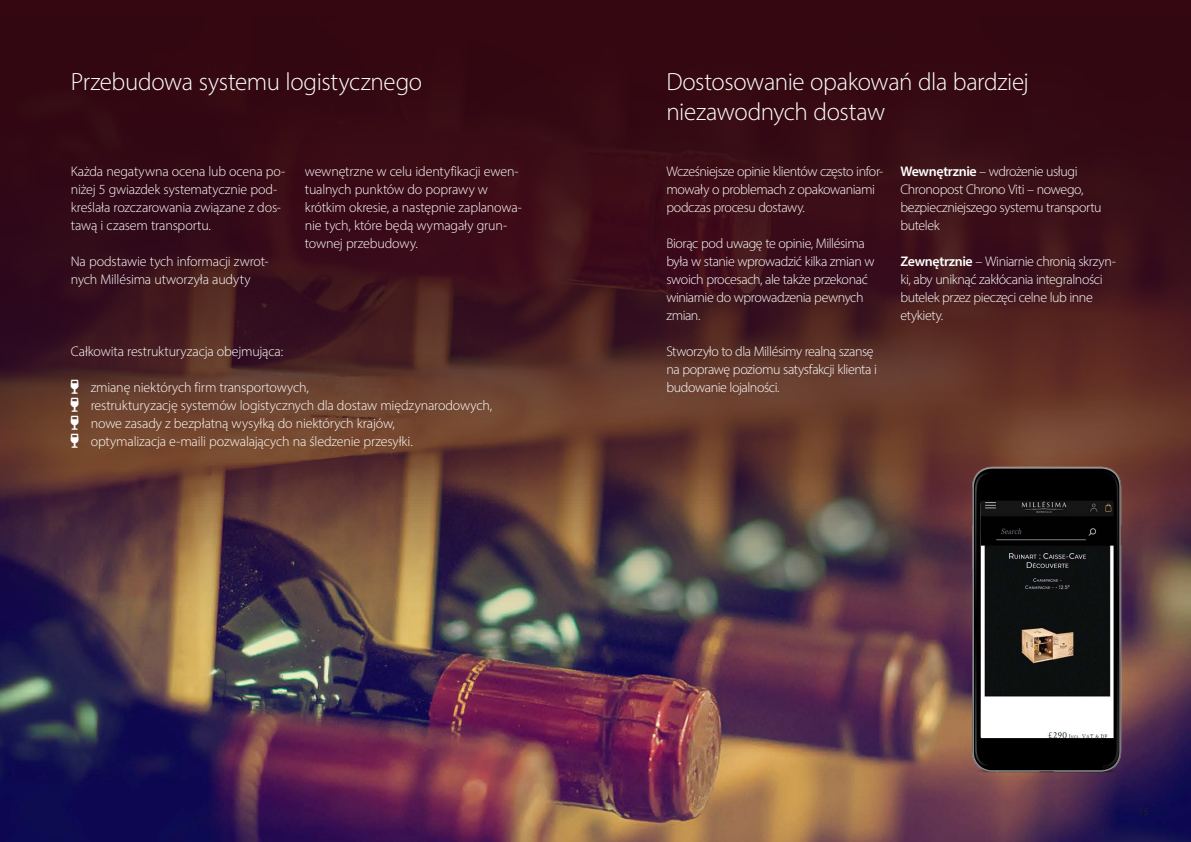
<style>
.page{position:relative;width:1191px;height:842px;background:#fff}
.page>*{position:absolute;margin:0;border:0;box-sizing:border-box;transform-origin:0 0}
.Headline_2_25_30pt_R{font:300 25px/30px "Myriad Pro";letter-spacing:-.015em;color:#fff}
.Trusted_Shops-conten{font:300 14px/18px "Myriad Pro";letter-spacing:-.02em;color:#fff}
.t1{font:10px "Myriad Pro";color:#231f20}
.s1{font-weight:600}
</style>
<div class="page">
<img style="left:0;top:0;width:1191px;height:842px">
<img style="left:960px;top:457px;width:178px;height:319px">
<img style="left:981px;top:501px;width:132px;height:237px">
<svg style="left:71px;top:380px;width:8px;height:68px"></svg>
<p class="Headline_2_25_30pt_R" style="left:71px;top:66px;width:353px">Przebudowa systemu logistycznego</p>
<p class="Trusted_Shops-conten" style="left:71px;top:162px;width:216px">Każda negatywna ocena lub ocena po&shy;niżej 5 gwiazdek systematycznie pod&shy;kreślała rozczarowania związane z dos&shy;tawą i czasem transportu.</p>
<p class="Trusted_Shops-conten" style="left:71px;top:252px;width:199px">Na podstawie tych informacji zwrot&shy;nych Millésima utworzyła audyty</p>
<p class="Trusted_Shops-conten" style="left:305px;top:162px;width:219px">wewnętrzne w celu identyfikacji ewen&shy;tualnych punktów do poprawy w krótkim okresie, a następnie zaplanowa&shy;nie tych, które będą wymagały grun&shy;townej przebudowy.</p>
<p class="Trusted_Shops-conten" style="left:71px;top:342px;width:214px">Całkowita restrukturyzacja obejmująca:</p>
<p class="Trusted_Shops-conten" style="left:91px;top:378px;width:403px">zmianę niektórych firm transportowych,<br>restrukturyzację systemów logistycznych dla dostaw międzynarodowych, nowe zasady z bezpłatną wysyłką do niektórych krajów,<br>optymalizacja e-maili pozwalających na śledzenie przesyłki.</p>
<p class="Headline_2_25_30pt_R" style="left:666px;top:66px;width:364px">Dostosowanie opakowań dla bardziej niezawodnych dostaw</p>
<p class="Trusted_Shops-conten" style="left:666px;top:162px;width:219px">Wcześniejsze opinie klientów często infor&shy;mowały o problemach z opakowaniami podczas procesu dostawy.</p>
<p class="Trusted_Shops-conten" style="left:666px;top:234px;width:210px">Biorąc pod uwagę te opinie, Millésima była w stanie wprowadzić kilka zmian w swoich procesach, ale także przekonać winiarnie do wprowadzenia pewnych zmian.</p>
<p class="Trusted_Shops-conten" style="left:666px;top:342px;width:212px">Stworzyło to dla Millésimy realną szansę na poprawę poziomu satysfakcji klienta i budowanie lojalności.</p>
<p class="Trusted_Shops-conten" style="left:900px;top:162px;width:203px"><span class="s1">Wewnętrznie</span> – wdrożenie usługi<br>Chronopost Chrono Viti – nowego, bezpieczniejszego systemu transportu butelek</p>
<p class="Trusted_Shops-conten" style="left:900px;top:252px;width:217px"><span class="s1">Zewnętrznie</span> – Winiarnie chronią skrzyn&shy;ki, aby uniknąć zakłócania integralności butelek przez pieczęci celne lub inne etykiety.</p>
<p class="t1" style="left:1138px;top:806px;width:12px">15</p>
</div>
